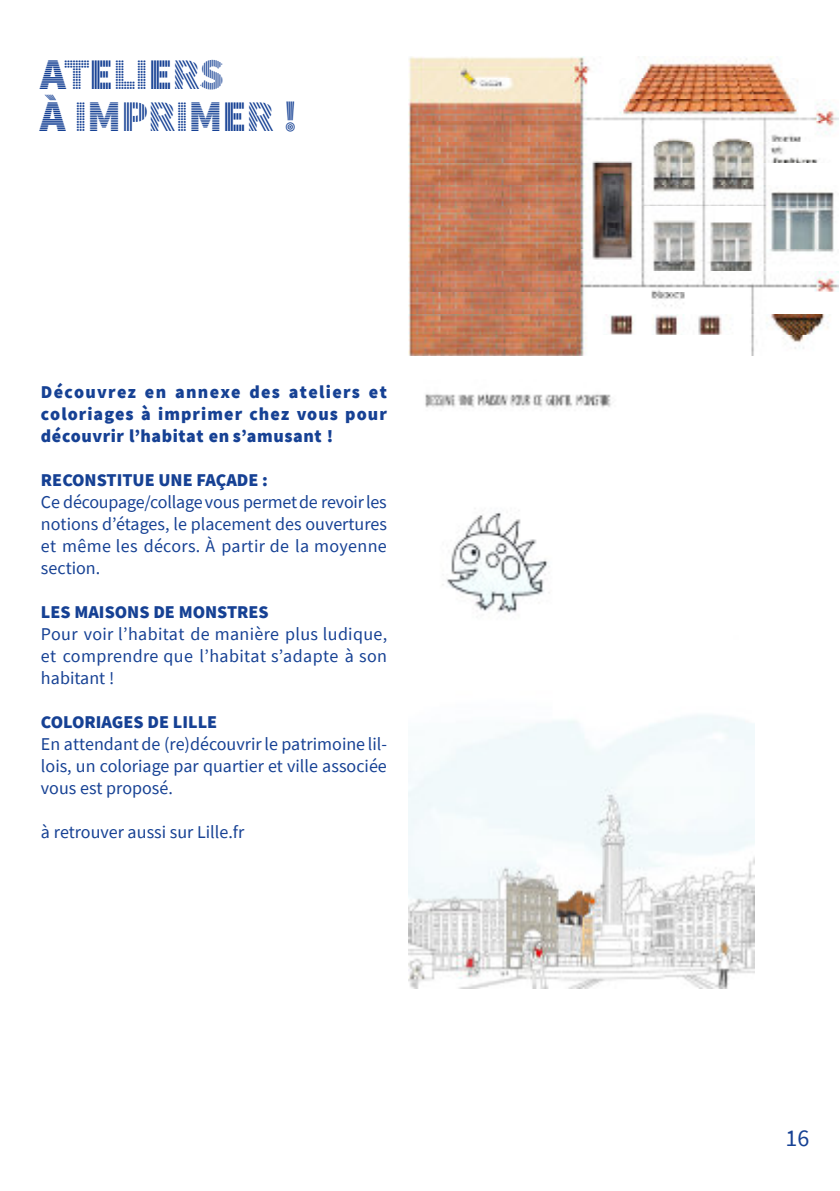
<style>
.page{position:relative;width:840px;height:1191px;background:#fff}
.page>*{position:absolute;margin:0;border:0;box-sizing:border-box;transform-origin:0 0}
.t1{font:900 44px/42px "Source Sans Pro DISPLAYV2";letter-spacing:-.01em;color:#164194}
.t2{font:24px "Source Sans Pro";color:#164194}
.t3{font:18px/22px "Source Sans Pro";color:#164194;text-align:justify}
.t4{font:900 18px/22px "Source Sans Pro";color:#164194;text-align:justify}
</style>
<div class="page">
<img style="left:408px;top:57px;width:430px;height:299px">
<img style="left:408px;top:715px;width:346px;height:274px">
<img style="left:425px;top:393px;width:186px;height:220px">
<h1 class="t1" style="left:40px;top:57px;width:260px">ATELIERS<br>À IMPRIMER !</h1>
<p class="t4" style="left:41px;top:382px;width:347px">Découvrez en annexe des ateliers et coloriages à imprimer chez vous pour découvrir l’habitat en s’amusant !</p>
<p class="t4" style="left:41px;top:470px;width:228px">RECONSTITUE UNE FAÇADE :</p>
<p class="t3" style="left:41px;top:492px;width:347px">Ce découpage/collagevous permetde revoirles notions d’étages, le placement des ouvertures et même les décors. À partir de la moyenne section.</p>
<p class="t4" style="left:41px;top:602px;width:229px">LES MAISONS DE MONSTRES</p>
<p class="t3" style="left:41px;top:624px;width:347px">Pour voir l’habitat de manière plus ludique, et comprendre que l’habitat s’adapte à son habitant !</p>
<p class="t4" style="left:41px;top:712px;width:178px">COLORIAGES DE LILLE</p>
<p class="t3" style="left:41px;top:734px;width:347px">En attendant de (re)découvrirle patrimoine lil&shy;lois, un coloriage par quartier et ville associée vous est proposé.</p>
<p class="t3" style="left:41px;top:822px;width:205px">à retrouver aussi sur Lille.fr</p>
<h2 class="t2" style="left:785px;top:1127px;width:25px">16</h2>
</div>
